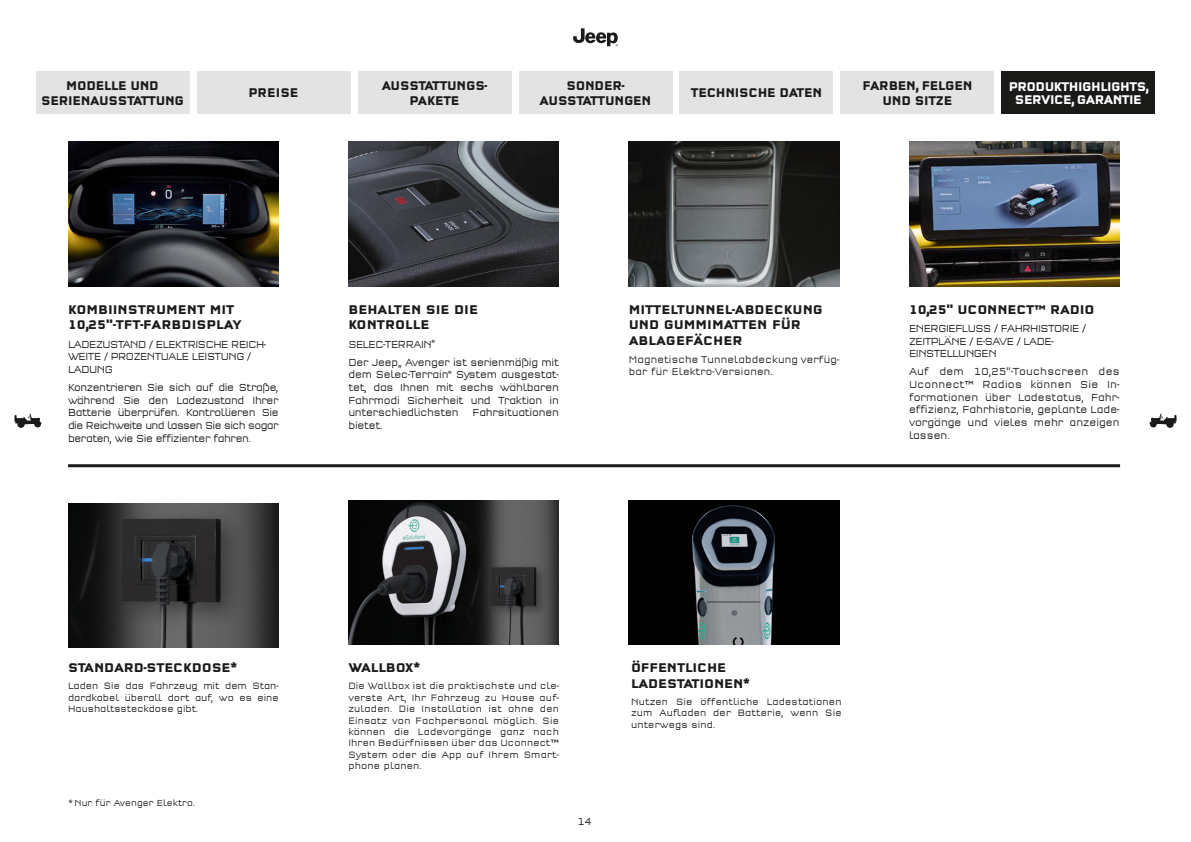
<style>
.page{position:relative;width:1191px;height:842px;background:#fff}
.page>*{position:absolute;margin:0;border:0;box-sizing:border-box;transform-origin:0 0}
.t1{font:700 condensed 13px/15.6px "Q Type Offc";letter-spacing:-.01em;color:#1a1a18}
.t2{font:700 condensed 13px/15.6px "Q Type Offc";letter-spacing:-.01em;color:#1a1a18;text-align:center;scale:.95 1}
.t3{font:700 condensed 13px/13px "Q Type Offc";letter-spacing:-.04em;color:#fff;text-align:center;scale:.95 1}
.t4{font:300 condensed 10.5px/12.6px "Q Type Offc";letter-spacing:-.04em;color:#1a1a18;text-align:justify}
.t5{font:300 condensed 10.5px/18.3px "Q Type Offc";letter-spacing:-.02em;color:#1a1a18}
.t6{font:300 condensed 10.4px "Q Type Offc";color:#1a1a18}
.t7{font:300 condensed 10px/12px "Q Type Offc";letter-spacing:.02em;color:#1a1a18}
.t8{font:300 condensed 9.5px/11.4px "Q Type Offc";letter-spacing:.02em;color:#1a1a18;text-align:justify}
.t9{font:300 condensed 9px "Q Type Offc";letter-spacing:.01em;color:#1a1a18}
</style>
<div class="page">
<svg style="left:573px;top:28px;width:45px;height:18px"></svg>
<svg style="left:1149px;top:414px;width:27px;height:14px"></svg>
<svg style="left:14px;top:414px;width:27px;height:14px"></svg>
<img style="left:68px;top:142px;width:211px;height:144px">
<img style="left:348px;top:142px;width:211px;height:144px">
<img style="left:628px;top:142px;width:211px;height:144px">
<img style="left:909px;top:142px;width:210px;height:144px">
<hr style="left:68px;top:464px;width:1052px;height:3px;background:#1a1a18">
<img style="left:629px;top:500px;width:210px;height:145px">
<img style="left:68px;top:503px;width:211px;height:145px">
<img style="left:348px;top:500px;width:211px;height:145px">
<div style="left:36px;top:71px;width:153px;height:42px;background:#e3e3e3"></div>
<div style="left:197px;top:71px;width:153px;height:42px;background:#e3e3e3"></div>
<div style="left:358px;top:71px;width:153px;height:42px;background:#e3e3e3"></div>
<div style="left:519px;top:71px;width:153px;height:42px;background:#e3e3e3"></div>
<div style="left:680px;top:71px;width:153px;height:42px;background:#e3e3e3"></div>
<div style="left:841px;top:71px;width:153px;height:42px;background:#e3e3e3"></div>
<div style="left:1001px;top:71px;width:154px;height:42px;background:#1a1a18"></div>
<p class="t2" style="left:41px;top:77px;width:152px">MODELLE UND<br>SERIENAUSSTATTUNG</p>
<p class="t2" style="left:248px;top:85px;width:54px">PREISE</p>
<p class="t2" style="left:382px;top:77px;width:113px">AUSSTATTUNGS-<br>PAKETE</p>
<p class="t2" style="left:539px;top:77px;width:119px">SONDER-<br>AUSSTATTUNGEN</p>
<p class="t2" style="left:691px;top:85px;width:140px">TECHNISCHE DATEN</p>
<p class="t2" style="left:862px;top:77px;width:117px">FARBEN, FELGEN<br>UND SITZE</p>
<p class="t3" style="left:1008px;top:80px;width:148px">PRODUKTHIGHLIGHTS,<br>SERVICE, GARANTIE</p>
<p class="t1" style="left:68px;top:302px;width:175px">KOMBIINSTRUMENT MIT<br>10,25"-TFT-FARBDISPLAY</p>
<p class="t4" style="left:68px;top:338px;width:200px;text-align:left">LADEZUSTAND / ELEKTRISCHE REICH-<br>WEITE / PROZENTUALE LEISTUNG /<br>LADUNG</p>
<p class="t4" style="left:68px;top:381px;width:212px">Konzentrieren Sie sich auf die Straße, während Sie den Ladezustand Ihrer Batterie überprüfen. Kontrollieren Sie die Reichweite und lassen Sie sich sogar beraten, wie Sie effizienter fahren.</p>
<p class="t1" style="left:348px;top:302px;width:131px">BEHALTEN SIE DIE<br>KONTROLLE</p>
<p class="t5" style="left:348px;top:335px;width:212px">SELEC-TERRAIN<sup>®<br></sup>Der Jeep<sub>®</sub> Avenger ist serienmäßig mit</p>
<p class="t4" style="left:348px;top:369px;width:212px">dem Selec-Terrain<sup>®</sup> System ausgestat&shy;tet, das Ihnen mit sechs wählbaren Fahrmodi Sicherheit und Traktion in unterschiedlichsten</p>
<p class="t5" style="left:472px;top:404px;width:88px">Fahrsituationen</p>
<p class="t4" style="left:348px;top:419px;width:36px">bietet.</p>
<p class="t1" style="left:628px;top:302px;width:196px">MITTELTUNNEL-ABDECKUNG<br>UND GUMMIMATTEN FÜR<br>ABLAGEFÄCHER</p>
<p class="t7" style="left:628px;top:353px;width:212px">Magnetische Tunnelabdeckung verfüg&shy;bar für Elektro-Versionen.</p>
<p class="t1" style="left:909px;top:302px;width:187px">10,25" UCONNECT™ RADIO</p>
<p class="t4" style="left:909px;top:322px;width:179px;text-align:left">ENERGIEFLUSS / FAHRHISTORIE /<br>ZEITPLÄNE / E-SAVE / LADE-<br>EINSTELLUNGEN</p>
<p class="t4" style="left:909px;top:366px;width:212px">Auf dem 10,25"-Touchscreen des Uconnect™ Radios können Sie In&shy;formationen über Ladestatus, Fahr&shy;effizienz, Fahrhistorie, geplante Lade&shy;vorgänge und vieles mehr anzeigen lassen.</p>
<p class="t1" style="left:68px;top:660px;width:171px">STANDARD-STECKDOSE*</p>
<p class="t8" style="left:68px;top:680px;width:212px">Laden Sie das Fahrzeug mit dem Stan&shy;dardkabel überall dort auf, wo es eine Haushaltssteckdose gibt.</p>
<p class="t9" style="left:68px;top:797px;width:129px">*Nur für Avenger Elektro.</p>
<p class="t1" style="left:348px;top:660px;width:73px">WALLBOX*</p>
<p class="t8" style="left:348px;top:680px;width:212px">Die Wallbox ist die praktischste und cle&shy;verste Art, Ihr Fahrzeug zu Hause auf&shy;zuladen. Die Installation ist ohne den Einsatz von Fachpersonal möglich. Sie können die Ladevorgänge ganz nach Ihren Bedürfnissen über das Uconnect™ System oder die App auf Ihrem Smart&shy;phone planen.</p>
<p class="t6" style="left:578px;top:815px;width:15px">14</p>
<p class="t1" style="left:631px;top:660px;width:121px">ÖFFENTLICHE<br>LADESTATIONEN*</p>
<p class="t8" style="left:631px;top:696px;width:212px">Nutzen Sie öffentliche Ladestationen zum Aufladen der Batterie, wenn Sie unterwegs sind.</p>
</div>
